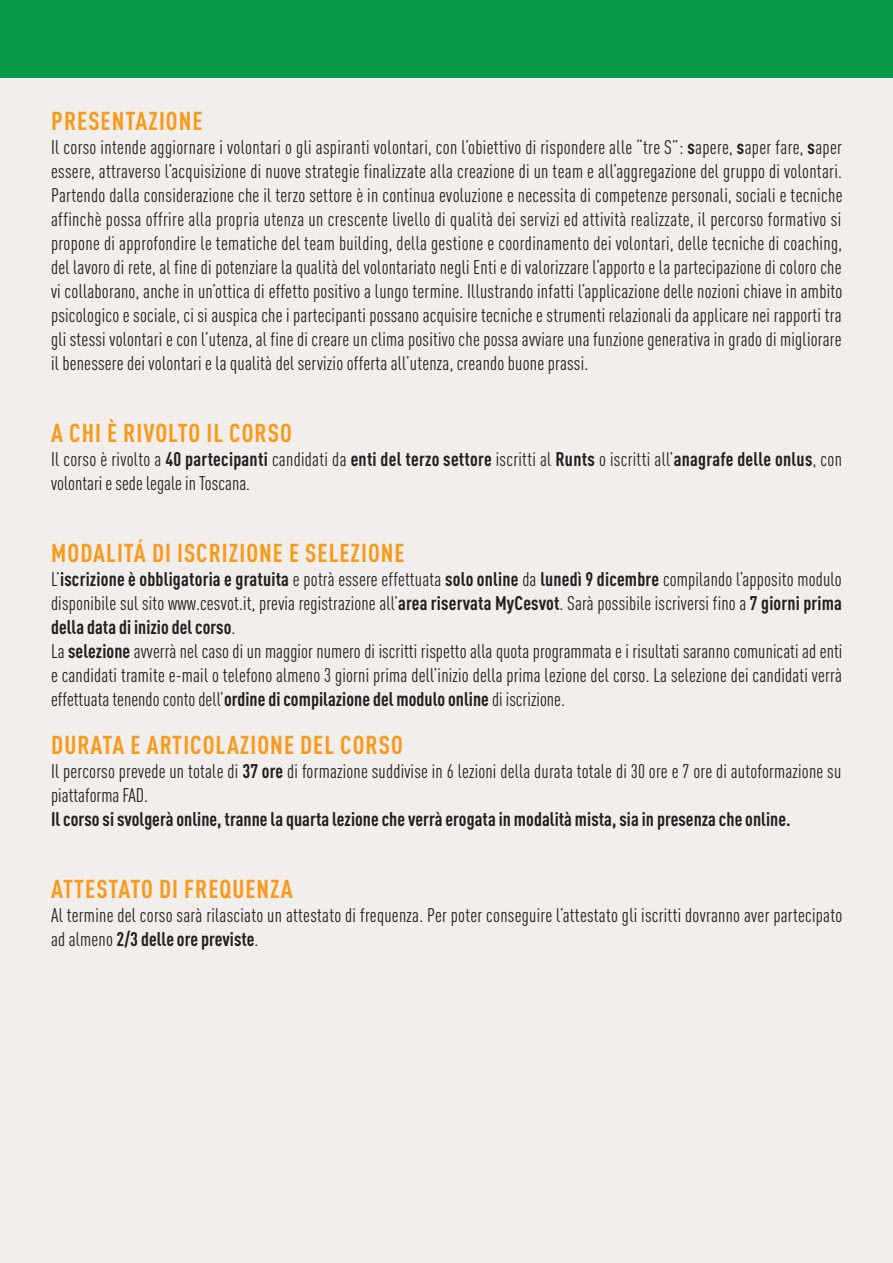
<style>
.page{position:relative;width:893px;height:1263px;background:#fff}
.page>*{position:absolute;margin:0;border:0;box-sizing:border-box;transform-origin:0 0}
.t1{font:700 condensed 25.5px "DIN Pro";letter-spacing:.04em;color:#f89a1c}
.t2{font:condensed 19.5px/24px "DIN Pro";letter-spacing:.01em;color:#231f20;text-align:justify}
.t3{font:700 condensed 19.5px "DIN Pro";letter-spacing:.005em;color:#231f20}
.s1{font-weight:700}
</style>
<div class="page">
<div style="left:0;top:60px;width:892px;height:1203px;background:#f1eeeb"></div>
<div style="left:0;top:0;width:893px;height:77px;background:#069748"></div>
<p class="t1" style="left:51px;top:101px;width:153px">PRESENTAZIONE</p>
<p class="t2" style="left:51px;top:133px;width:793px">Il corso intende aggiornare i volontari o gli aspiranti volontari, con l’obiettivo di rispondere alle “tre S”: <span class="s1">s</span>apere, <span class="s1">s</span>aper fare, <span class="s1">s</span>aper essere, attraverso l’acquisizione di nuove strategie finalizzate alla creazione di un team e all’aggregazione del gruppo di volontari.<br>Partendo dalla considerazione che il terzo settore è in continua evoluzione e necessita di competenze personali, sociali e tecniche affinchè possa offrire alla propria utenza un crescente livello di qualità dei servizi ed attività realizzate, il percorso formativo si propone di approfondire le tematiche del team building, della gestione e coordinamento dei volontari, delle tecniche di coaching, del lavoro di rete, al fine di potenziare la qualità del volontariato negli Enti e di valorizzare l’apporto e la partecipazione di coloro che vi collaborano, anche in un’ottica di effetto positivo a lungo termine. Illustrando infatti l’applicazione delle nozioni chiave in ambito psicologico e sociale, ci si auspica che i partecipanti possano acquisire tecniche e strumenti relazionali da applicare nei rapporti tra gli stessi volontari e con l’utenza, al fine di creare un clima positivo che possa avviare una funzione generativa in grado di migliorare il benessere dei volontari e la qualità del servizio offerta all’utenza, creando buone prassi.</p>
<p class="t1" style="left:51px;top:413px;width:242px">A CHI È RIVOLTO IL CORSO</p>
<p class="t2" style="left:51px;top:445px;width:792px">Il corso è rivolto a <span class="s1">40 partecipanti</span> candidati da <span class="s1">enti del terzo settore</span> iscritti al <span class="s1">Runts</span> o iscritti all’<span class="s1">anagrafe delle onlus</span>, con volontari e sede legale in Toscana.</p>
<p class="t1" style="left:51px;top:533px;width:355px">MODALITÁ DI ISCRIZIONE E SELEZIONE</p>
<p class="t2" style="left:51px;top:565px;width:792px">L’<span class="s1">iscrizione è obbligatoria e gratuita</span> e potrà essere effettuata <span class="s1">solo online</span> da <span class="s1">lunedì 9 dicembre</span> compilando l’apposito modulo disponibile sul sito www.cesvot.it, previa registrazione all’<span class="s1">area riservata MyCesvot</span>. Sarà possibile iscriversi fino a <span class="s1">7 giorni prima della data di inizio del corso</span>.</p>
<p class="t2" style="left:51px;top:637px;width:793px">La <span class="s1">selezione</span> avverrà nel caso di un maggior numero di iscritti rispetto alla quota programmata e i risultati saranno comunicati ad enti e candidati tramite e-mail o telefono almeno 3 giorni prima dell’inizio della prima lezione del corso. La selezione dei candidati verrà effettuata tenendo conto dell’<span class="s1">ordine di compilazione del modulo online</span> di iscrizione.</p>
<p class="t1" style="left:51px;top:725px;width:353px">DURATA E ARTICOLAZIONE DEL CORSO</p>
<p class="t2" style="left:51px;top:757px;width:792px">Il percorso prevede un totale di <span class="s1">37 ore</span> di formazione suddivise in 6 lezioni della durata totale di 30 ore e 7 ore di autoformazione su piattaforma FAD.</p>
<p class="t3" style="left:51px;top:804px;width:741px">Il corso si svolgerà online, tranne la quarta lezione che verrà erogata in modalità mista, sia in presenza che online.</p>
<p class="t1" style="left:51px;top:869px;width:243px">ATTESTATO DI FREQUENZA</p>
<p class="t2" style="left:51px;top:901px;width:793px">Al termine del corso sarà rilasciato un attestato di frequenza. Per poter conseguire l’attestato gli iscritti dovranno aver partecipato ad almeno <span class="s1">2/3 delle ore previste</span>.</p>
</div>
